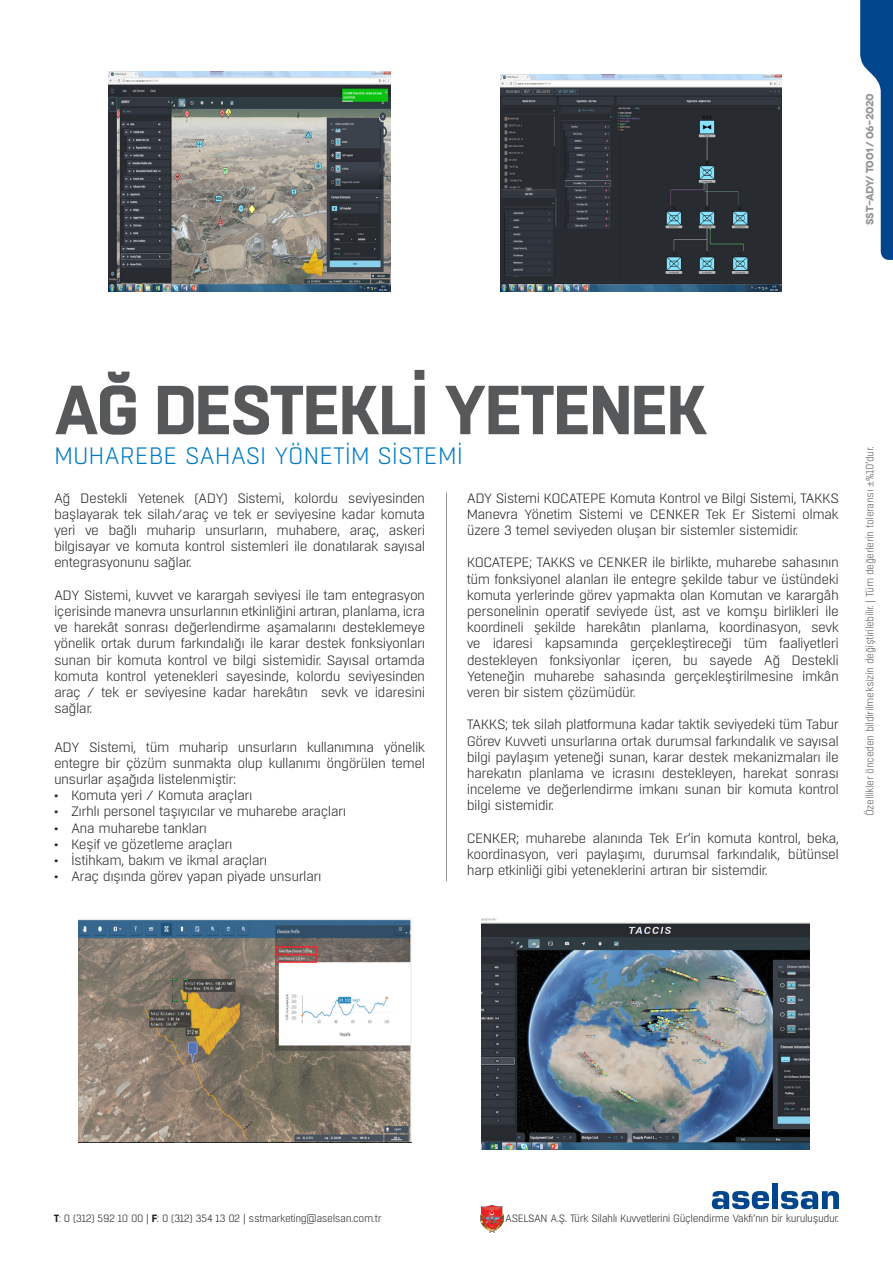
<style>
.page{position:relative;width:893px;height:1263px;background:#fff}
.page>*{position:absolute;margin:0;border:0;box-sizing:border-box;transform-origin:0 0}
.t1{font:700 69.15px "Boxed";letter-spacing:-.04em;color:#57585a}
.t2{font:300 23.7px "Boxed";letter-spacing:-.005em;color:#007ac2}
.t3{font:300 13.5px/16.2px "Boxed";letter-spacing:-.04em;color:#231f20;text-align:justify;scale:1.04 1}
.t4{font:300 10.5px "Boxed";letter-spacing:-.04em;color:#231f20}
.t5{font:300 10.5px "Boxed";letter-spacing:-.04em;color:#57585a}
.t6{font:700 10.5px "Novecentowide";letter-spacing:-.04em;color:#939598}
.s1{font-family:"Minion Pro";font-weight:400}
.s2{font-weight:700}
</style>
<div class="page">
<img style="left:480px;top:1204px;width:23px;height:28px">
<svg style="left:712px;top:1191px;width:57px;height:18px"></svg>
<div style="left:772px;top:1183px;width:6px;height:26px;background:#01468c"></div>
<svg style="left:781px;top:1191px;width:58px;height:18px"></svg>
<svg style="left:860px;top:0;width:33px;height:260px"></svg>
<hr style="left:446px;top:492px;width:1px;height:389px;background:#939598">
<img style="left:78px;top:917px;width:334px;height:226px">
<img style="left:482px;top:918px;width:327px;height:232px">
<img style="left:109px;top:71px;width:281px;height:220px">
<img style="left:501px;top:75px;width:280px;height:216px">
<p class="t6" style="left:863px;top:225px;width:132px;rotate:-90deg">SST-ADY/ T001 / 06-2020</p>
<p class="t1" style="left:54px;top:364px;width:656px">AĞ DESTEKLİ YETENEK</p>
<p class="t2" style="left:54px;top:441px;width:411px">MUHAREBE SAHASI YÖNETİM SİSTEMİ</p>
<p class="t3" style="left:54px;top:490px;width:358px">Ağ Destekli Yetenek (ADY) Sistemi, kolordu seviyesinden başlayarak tek silah/araç ve tek er seviyesine kadar komuta yeri ve bağlı muharip unsurların, muhabere, araç, askeri bilgisayar ve komuta kontrol sistemleri ile donatılarak sayısal entegrasyonunu sağlar.</p>
<p class="t3" style="left:54px;top:587px;width:358px">ADY Sistemi, kuvvet ve karargah seviyesi ile tam entegrasyon içerisinde manevra unsurlarının etkinliğini artıran, planlama, icra ve harekât sonrası değerlendirme aşamalarını desteklemeye yönelik ortak durum farkındalığı ile karar destek fonksiyonları sunan bir komuta kontrol ve bilgi sistemidir. Sayısal ortamda komuta kontrol yetenekleri sayesinde, kolordu seviyesinden araç / tek er seviyesine kadar harekâtın sevk ve idaresini sağlar.</p>
<p class="t3" style="left:54px;top:739px;width:358px">ADY Sistemi, tüm muharip unsurların kullanımına yönelik entegre bir çözüm sunmakta olup kullanımı öngörülen temel unsurlar aşağıda listelenmiştir:</p>
<p class="t3" style="left:54px;top:787px;width:192px">• Komuta yeri / Komuta araçları</p>
<p class="t3" style="left:54px;top:804px;width:283px">• Zırhlı personel taşıyıcılar ve muharebe araçları</p>
<p class="t3" style="left:54px;top:820px;width:149px">• Ana muharebe tankları</p>
<p class="t3" style="left:54px;top:836px;width:173px">• Keşif ve gözetleme araçları</p>
<p class="t3" style="left:54px;top:852px;width:207px">• İstihkam, bakım ve ikmal araçları</p>
<p class="t3" style="left:54px;top:868px;width:259px">• Araç dışında görev yapan piyade unsurları</p>
<p class="t3" style="left:467px;top:490px;width:359px">ADY Sistemi KOCATEPE Komuta Kontrol ve Bilgi Sistemi, TAKKS Manevra Yönetim Sistemi ve CENKER Tek Er Sistemi olmak üzere 3 temel seviyeden oluşan bir sistemler sistemidir.</p>
<p class="t3" style="left:467px;top:555px;width:359px">KOCATEPE; TAKKS ve CENKER ile birlikte, muharebe sahasının tüm fonksiyonel alanları ile entegre şekilde tabur ve üstündeki komuta yerlerinde görev yapmakta olan Komutan ve karargâh personelinin operatif seviyede üst, ast ve komşu birlikleri ile koordineli şekilde harekâtın planlama, koordinasyon, sevk ve idaresi kapsamında gerçekleştireceği tüm faaliyetleri destekleyen fonksiyonlar içeren, bu sayede Ağ Destekli Yeteneğin muharebe sahasında gerçekleştirilmesine imkân veren bir sistem çözümüdür.</p>
<p class="t3" style="left:467px;top:717px;width:359px">TAKKS; tek silah platformuna kadar taktik seviyedeki tüm Tabur Görev Kuvveti unsurlarına ortak durumsal farkındalık ve sayısal bilgi paylaşım yeteneği sunan, karar destek mekanizmaları ile harekatın planlama ve icrasını destekleyen, harekat sonrası inceleme ve değerlendirme imkanı sunan bir komuta kontrol bilgi sistemidir.</p>
<p class="t3" style="left:467px;top:830px;width:359px">CENKER; muharebe alanında Tek Er’in komuta kontrol, beka, koordinasyon, veri paylaşımı, durumsal farkındalık, bütünsel harp etkinliği gibi yeteneklerini artıran bir sistemdir.</p>
<p class="t5" style="left:863px;top:816px;width:371px;rotate:-90deg">Özellikler önceden bildirilmeksizin değiştirilebilir. | Tüm değerlerin toleransı <span class="s1">±</span>%10’dur.</p>
<p class="t4" style="left:54px;top:1212px;width:329px"><span class="s2">T</span>: 0 (312) 592 10 00 | <span class="s2">F</span>: 0 (312) 354 13 02 | sstmarketing@aselsan.com.tr</p>
<p class="t4" style="left:505px;top:1212px;width:335px">ASELSAN A.Ş. Türk Silahlı Kuvvetlerini Güçlendirme Vakfı’nın bir kuruluşudur.</p>
</div>
